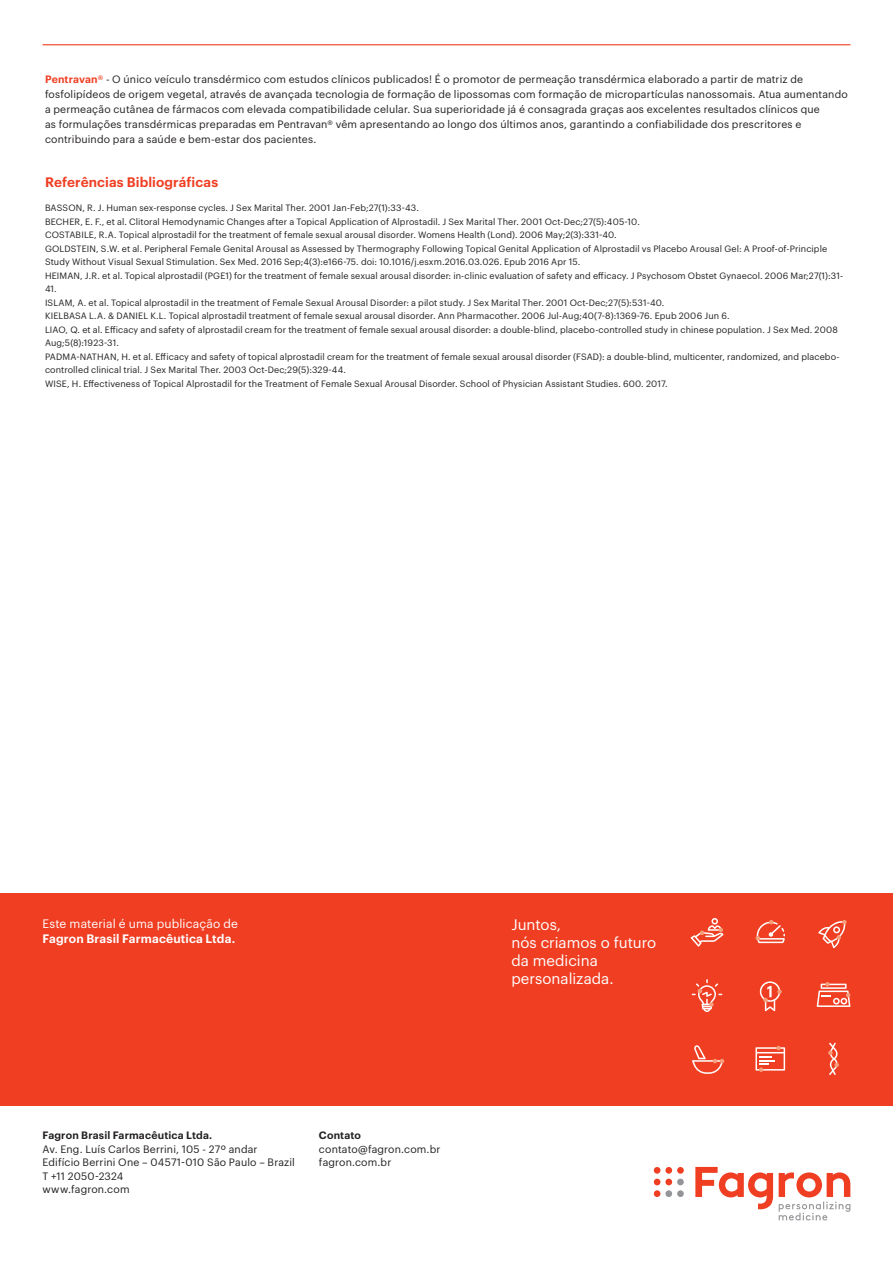
<style>
.page{position:relative;width:893px;height:1263px;background:#fff}
.page>*{position:absolute;margin:0;border:0;box-sizing:border-box;transform-origin:0 0}
.t1{font:15px/18px "Graphik";color:#fff}
.t2{font:600 13.5px "Graphik";letter-spacing:.01em;color:#ef3e22}
.t3{font:600 12px "Graphik";letter-spacing:.015em;color:#fff}
.t4{font:12px "Graphik";letter-spacing:.01em;color:#fff}
.t5{font:10.5px/13.5px "Graphik";letter-spacing:.015em;color:#231f20}
.t6{font:600 10.5px "Graphik";letter-spacing:.02em;color:#231f20}
.t7{font:9px/13.5px "Graphik";letter-spacing:.01em;color:#231f20}
.s1{font-weight:600;color:#ef3e22}
</style>
<div class="page">
<div style="left:0;top:893px;width:893px;height:213px;background:#ef3e22"></div>
<div style="left:677px;top:1190px;width:7px;height:7px;background:#939598;border-radius:50%"></div>
<div style="left:654px;top:1190px;width:6px;height:7px;background:#ef3e22;border-radius:50%"></div>
<div style="left:665px;top:1190px;width:7px;height:7px;background:#939598;border-radius:50%"></div>
<div style="left:677px;top:1167px;width:7px;height:7px;background:#ef3e22;border-radius:50%"></div>
<div style="left:654px;top:1167px;width:6px;height:7px;background:#ef3e22;border-radius:50%"></div>
<div style="left:665px;top:1167px;width:7px;height:7px;background:#ef3e22;border-radius:50%"></div>
<div style="left:677px;top:1179px;width:7px;height:6px;background:#939598;border-radius:50%"></div>
<svg style="left:654px;top:1179px;width:6px;height:6px"></svg>
<div style="left:665px;top:1179px;width:7px;height:6px;background:#ef3e22;border-radius:50%"></div>
<svg style="left:695px;top:1167px;width:78px;height:42px"></svg>
<svg style="left:779px;top:1172px;width:71px;height:48px"></svg>
<svg style="left:760px;top:981px;width:22px;height:30px"></svg>
<svg style="left:692px;top:979px;width:30px;height:33px"></svg>
<svg style="left:756px;top:920px;width:29px;height:23px"></svg>
<svg style="left:691px;top:918px;width:32px;height:29px"></svg>
<svg style="left:818px;top:920px;width:29px;height:28px"></svg>
<svg style="left:828px;top:1043px;width:11px;height:32px"></svg>
<svg style="left:755px;top:1046px;width:30px;height:26px"></svg>
<svg style="left:692px;top:1045px;width:32px;height:29px"></svg>
<svg style="left:817px;top:982px;width:33px;height:25px"></svg>
<hr style="left:43px;top:44px;width:807px;height:1px;background:#ef3e22">
<p class="t5" style="left:45px;top:71px;width:804px;line-height:15px"><span class="s1">Pentravan®</span> - O único veículo transdérmico com estudos clínicos publicados! É o promotor de permeação transdérmica elaborado a partir de matriz de fosfolipídeos de origem vegetal, através de avançada tecnologia de formação de lipossomas com formação de micropartículas nanossomais. Atua aumentando a permeação cutânea de fármacos com elevada compatibilidade celular. Sua superioridade já é consagrada graças aos excelentes resultados clínicos que<br>as formulações transdérmicas preparadas em Pentravan® vêm apresentando ao longo dos últimos anos, garantindo a confiabilidade dos prescritores e contribuindo para a saúde e bem-estar dos pacientes.</p>
<h2 class="t2" style="left:45px;top:172px;width:175px">Referências Bibliográficas</h2>
<p class="t7" style="left:45px;top:200px;width:800px">BASSON, R. J. Human sex-response cycles. J Sex Marital Ther. 2001 Jan-Feb;27(1):33-43.<br>BECHER, E. F., et al. Clitoral Hemodynamic Changes after a Topical Application of Alprostadil. J Sex Marital Ther. 2001 Oct-Dec;27(5):405-10.<br>COSTABILE, R.A. Topical alprostadil for the treatment of female sexual arousal disorder. Womens Health (Lond). 2006 May;2(3):331-40.<br>GOLDSTEIN, S.W. et al. Peripheral Female Genital Arousal as Assessed by Thermography Following Topical Genital Application of Alprostadil vs Placebo Arousal Gel: A Proof-of-Principle Study Without Visual Sexual Stimulation. Sex Med. 2016 Sep;4(3):e166-75. doi: 10.1016/j.esxm.2016.03.026. Epub 2016 Apr 15.<br>HEIMAN, J.R. et al. Topical alprostadil (PGE1) for the treatment of female sexual arousal disorder: in-clinic evaluation of safety and efficacy. J Psychosom Obstet Gynaecol. 2006 Mar;27(1):31- 41.<br>ISLAM, A. et al. Topical alprostadil in the treatment of Female Sexual Arousal Disorder: a pilot study. J Sex Marital Ther. 2001 Oct-Dec;27(5):531-40.<br>KIELBASA L.A. &amp; DANIEL K.L. Topical alprostadil treatment of female sexual arousal disorder. Ann Pharmacother. 2006 Jul-Aug;40(7-8):1369-76. Epub 2006 Jun 6.<br>LIAO, Q. et al. Efficacy and safety of alprostadil cream for the treatment of female sexual arousal disorder: a double-blind, placebo-controlled study in chinese population. J Sex Med. 2008<br>Aug;5(8):1923-31.<br>PADMA-NATHAN, H. et al. Efficacy and safety of topical alprostadil cream for the treatment of female sexual arousal disorder (FSAD): a double-blind, multicenter, randomized, and placebo&shy;controlled clinical trial. J Sex Marital Ther. 2003 Oct-Dec;29(5):329-44.<br>WISE, H. Effectiveness of Topical Alprostadil for the Treatment of Female Sexual Arousal Disorder. School of Physician Assistant Studies. 600. 2017.</p>
<h3 class="t4" style="left:43px;top:914px;width:197px">Este material é uma publicação de</h3>
<h3 class="t3" style="left:43px;top:929px;width:194px">Fagron Brasil Farmacêutica Ltda.</h3>
<p class="t6" style="left:43px;top:1127px;width:171px">Fagron Brasil Farmacêutica Ltda.</p>
<p class="t5" style="left:43px;top:1141px;width:254px">Av. Eng. Luís Carlos Berrini, 105 - 27º andar<br>Edifício Berrini One – 04571-010 São Paulo – Brazil<br>T +11 2050-2324<br>www.fagron.com</p>
<p class="t6" style="left:319px;top:1127px;width:44px">Contato</p>
<p class="t5" style="left:319px;top:1141px;width:123px">contato@fagron.com.br fagron.com.br</p>
<h1 class="t1" style="left:511px;top:914px;width:146px">Juntos,<br>nós criamos o futuro da medicina personalizada.</h1>
</div>
